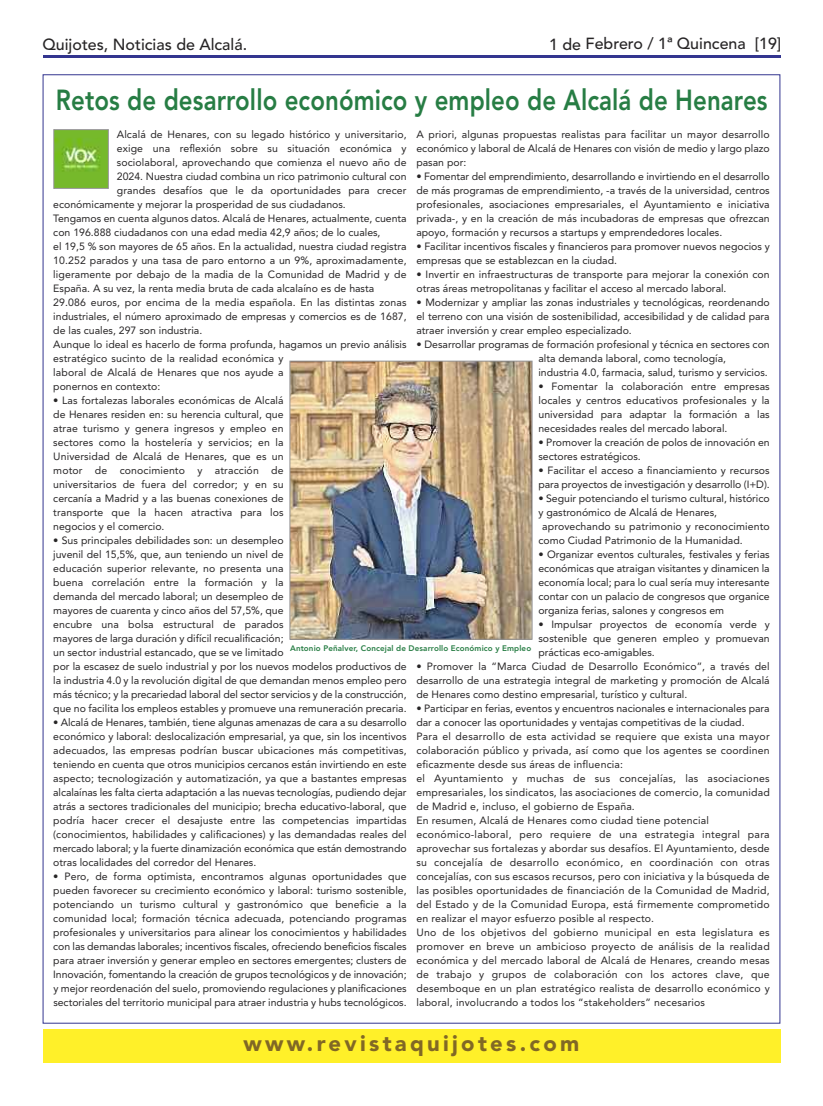
<style>
.page{position:relative;width:823px;height:1106px;background:#fff}
.page>*{position:absolute;margin:0;border:0;box-sizing:border-box;transform-origin:0 0}
.t1{font:800 28.8px "Avenir";letter-spacing:.005em;color:#277d44;scale:.83 1}
.t2{font:900 22px "Avenir";letter-spacing:.15em;color:#816825}
.t3{font:500 16px "Avenir";color:#272526}
.t4{font:10.5px/14px "Avenir";color:#272526;text-align:justify}
.t5{font:800 8px "Avenir";letter-spacing:.015em;color:#277d44}
</style>
<div class="page">
<div style="left:43px;top:1029px;width:737px;height:33px;background:#fff029"></div>
<hr style="left:43px;top:55px;width:737px;height:3px;background:#33358f">
<img style="left:291px;top:363px;width:239px;height:274px">
<div style="left:289px;top:361px;width:243px;height:278px;border:1px solid #939293"></div>
<img style="left:55px;top:131px;width:52px;height:56px">
<div style="left:53px;top:129px;width:56px;height:60px;border:1px solid #939293"></div>
<h3 class="t3" style="left:43px;top:31px;width:206px">Quijotes, Noticias de Alcalá.</h3>
<h3 class="t3" style="left:548px;top:30px;width:234px">1 de Febrero / 1ª Quincena [19]</h3>
<h1 class="t1" style="left:56px;top:78px;width:858px">Retos de desarrollo económico y empleo de Alcalá de Henares</h1>
<p class="t4" style="left:416px;top:127px;width:354px">A priori, algunas propuestas realistas para facilitar un mayor desarrollo económico y laboral de Alcalá de Henares con visión de medio y largo plazo pasan por:</p>
<p class="t4" style="left:416px;top:169px;width:354px">• Fomentar del emprendimiento, desarrollando e invirtiendo en el desarrollo de más programas de emprendimiento, -a través de la universidad, centros profesionales, asociaciones empresariales, el Ayuntamiento e iniciativa privada-, y en la creación de más incubadoras de empresas que ofrezcan apoyo, formación y recursos a startups y emprendedores locales.</p>
<p class="t4" style="left:416px;top:239px;width:354px">• Facilitar incentivos fiscales y financieros para promover nuevos negocios y empresas que se establezcan en la ciudad.</p>
<p class="t4" style="left:416px;top:267px;width:354px">• Invertir en infraestructuras de transporte para mejorar la conexión con otras áreas metropolitanas y facilitar el acceso al mercado laboral.</p>
<p class="t4" style="left:416px;top:295px;width:354px">• Modernizar y ampliar las zonas industriales y tecnológicas, reordenando el terreno con una visión de sostenibilidad, accesibilidad y de calidad para atraer inversión y crear empleo especializado.</p>
<p class="t4" style="left:538px;top:337px;width:233px;text-align:left;text-indent:-122px">• Desarrollar programas de formación profesional y técnica en sectores con alta demanda laboral, como tecnología,<br>industria 4.0, farmacia, salud, turismo y servicios.</p>
<p class="t4" style="left:538px;top:379px;width:233px">• Fomentar la colaboración entre empresas locales y centros educativos profesionales y la universidad para adaptar la formación a las necesidades reales del mercado laboral.</p>
<p class="t4" style="left:538px;top:435px;width:233px">• Promover la creación de polos de innovación en sectores estratégicos.</p>
<p class="t4" style="left:538px;top:463px;width:233px">• Facilitar el acceso a financiamiento y recursos para proyectos de investigación y desarrollo (I+D).</p>
<p class="t4" style="left:538px;top:491px;width:233px">• Seguir potenciando el turismo cultural, histórico</p>
<p class="t4" style="left:538px;top:505px;width:180px">y gastronómico de Alcalá de Henares,</p>
<p class="t4" style="left:542px;top:519px;width:229px">aprovechando su patrimonio y reconocimiento</p>
<p class="t4" style="left:538px;top:533px;width:206px">como Ciudad Patrimonio de la Humanidad.</p>
<p class="t4" style="left:538px;top:547px;width:233px">• Organizar eventos culturales, festivales y ferias económicas que atraigan visitantes y dinamicen la economía local; para lo cual sería muy interesante contar con un palacio de congresos que organice organiza ferias, salones y congresos em</p>
<p class="t4" style="left:538px;top:617px;width:233px">• Impulsar proyectos de economía verde y sostenible que generen empleo y promuevan prácticas eco-amigables.</p>
<p class="t4" style="left:416px;top:659px;width:354px">• Promover la “Marca Ciudad de Desarrollo Económico”, a través del desarrollo de una estrategia integral de marketing y promoción de Alcalá de Henares como destino empresarial, turístico y cultural.</p>
<p class="t4" style="left:416px;top:701px;width:354px;text-align:left">• Participar en ferias, eventos y encuentros nacionales e internacionales para dar a conocer las oportunidades y ventajas competitivas de la ciudad.<br>Para el desarrollo de esta actividad se requiere que exista una mayor colaboración público y privada, así como que los agentes se coordinen eficazmente desde sus áreas de influencia:<br>el Ayuntamiento y muchas de sus concejalías, las asociaciones empresariales, los sindicatos, las asociaciones de comercio, la comunidad de Madrid e, incluso, el gobierno de España.<br>En resumen, Alcalá de Henares como ciudad tiene potencial económico-laboral, pero requiere de una estrategia integral para aprovechar sus fortalezas y abordar sus desafíos. El Ayuntamiento, desde su concejalía de desarrollo económico, en coordinación con otras concejalías, con sus escasos recursos, pero con iniciativa y la búsqueda de las posibles oportunidades de financiación de la Comunidad de Madrid, del Estado y de la Comunidad Europa, está firmemente comprometido en realizar el mayor esfuerzo posible al respecto.<br>Uno de los objetivos del gobierno municipal en esta legislatura es promover en breve un ambicioso proyecto de análisis de la realidad económica y del mercado laboral de Alcalá de Henares, creando mesas de trabajo y grupos de colaboración con los actores clave, que desemboque en un plan estratégico realista de desarrollo económico y laboral, involucrando a todos los “stakeholders” necesarios</p>
<p class="t4" style="left:117px;top:127px;width:291px">Alcalá de Henares, con su legado histórico y universitario,</p>
<p class="t4" style="left:117px;top:141px;width:291px">exige una reflexión sobre su situación económica y</p>
<p class="t4" style="left:117px;top:155px;width:291px">sociolaboral, aprovechando que comienza el nuevo año de</p>
<p class="t4" style="left:117px;top:169px;width:291px">2024. Nuestra ciudad combina un rico patrimonio cultural con</p>
<p class="t4" style="left:117px;top:183px;width:291px">grandes desafíos que le da oportunidades para crecer</p>
<p class="t4" style="left:53px;top:197px;width:294px">económicamente y mejorar la prosperidad de sus ciudadanos.</p>
<p class="t4" style="left:53px;top:211px;width:354px">Tengamos en cuenta algunos datos. Alcalá de Henares, actualmente, cuenta</p>
<p class="t4" style="left:53px;top:225px;width:328px">con 196.888 ciudadanos con una edad media 42,9 años; de lo cuales,</p>
<p class="t4" style="left:53px;top:239px;width:354px">el 19,5 % son mayores de 65 años. En la actualidad, nuestra ciudad registra</p>
<p class="t4" style="left:53px;top:253px;width:354px">10.252 parados y una tasa de paro entorno a un 9%, aproximadamente,</p>
<p class="t4" style="left:53px;top:267px;width:354px">ligeramente por debajo de la madia de la Comunidad de Madrid y de</p>
<p class="t4" style="left:53px;top:281px;width:322px">España. A su vez, la renta media bruta de cada alcalaíno es de hasta</p>
<p class="t4" style="left:53px;top:295px;width:354px">29.086 euros, por encima de la media española. En las distintas zonas</p>
<p class="t4" style="left:53px;top:309px;width:354px">industriales, el número aproximado de empresas y comercios es de 1687,</p>
<p class="t4" style="left:53px;top:323px;width:150px">de las cuales, 297 son industria.</p>
<p class="t4" style="left:53px;top:337px;width:354px">Aunque lo ideal es hacerlo de forma profunda, hagamos un previo análisis</p>
<p class="t4" style="left:53px;top:351px;width:232px">estratégico sucinto de la realidad económica y</p>
<p class="t4" style="left:53px;top:365px;width:232px">laboral de Alcalá de Henares que nos ayude a</p>
<p class="t4" style="left:53px;top:379px;width:108px">ponernos en contexto:</p>
<p class="t4" style="left:53px;top:393px;width:232px">• Las fortalezas laborales económicas de Alcalá de Henares residen en: su herencia cultural, que atrae turismo y genera ingresos y empleo en sectores como la hostelería y servicios; en la Universidad de Alcalá de Henares, que es un motor de conocimiento y atracción de universitarios de fuera del corredor; y en su cercanía a Madrid y a las buenas conexiones de transporte que la hacen atractiva para los negocios y el comercio.</p>
<p class="t4" style="left:53px;top:533px;width:354px;text-align:left">• Sus principales debilidades son: un desempleo<br>juvenil del 15,5%, que, aun teniendo un nivel de<br>educación superior relevante, no presenta una<br>buena correlación entre la formación y la<br>demanda del mercado laboral; un desempleo de<br>mayores de cuarenta y cinco años del 57,5%, que<br>encubre una bolsa estructural de parados<br>mayores de larga duración y difícil recualificación;<br>un sector industrial estancado, que se ve limitado<br>por la escasez de suelo industrial y por los nuevos modelos productivos de la industria 4.0 y la revolución digital de que demandan menos empleo pero más técnico; y la precariedad laboral del sector servicios y de la construcción, que no facilita los empleos estables y promueve una remuneración precaria.</p>
<p class="t4" style="left:53px;top:715px;width:354px">• Alcalá de Henares, también, tiene algunas amenazas de cara a su desarrollo económico y laboral: deslocalización empresarial, ya que, sin los incentivos adecuados, las empresas podrían buscar ubicaciones más competitivas, teniendo en cuenta que otros municipios cercanos están invirtiendo en este aspecto; tecnologización y automatización, ya que a bastantes empresas alcalaínas les falta cierta adaptación a las nuevas tecnologías, pudiendo dejar atrás a sectores tradicionales del municipio; brecha educativo-laboral, que podría hacer crecer el desajuste entre las competencias impartidas (conocimientos, habilidades y calificaciones) y las demandadas reales del mercado laboral; y la fuerte dinamización económica que están demostrando otras localidades del corredor del Henares.</p>
<p class="t4" style="left:53px;top:869px;width:354px">• Pero, de forma optimista, encontramos algunas oportunidades que pueden favorecer su crecimiento económico y laboral: turismo sostenible, potenciando un turismo cultural y gastronómico que beneficie a la comunidad local; formación técnica adecuada, potenciando programas profesionales y universitarios para alinear los conocimientos y habilidades con las demandas laborales; incentivos fiscales, ofreciendo beneficios fiscales para atraer inversión y generar empleo en sectores emergentes; clusters de Innovación, fomentando la creación de grupos tecnológicos y de innovación; y mejor reordenación del suelo, promoviendo regulaciones y planificaciones sectoriales del territorio municipal para atraer industria y hubs tecnológicos.</p>
<p class="t5" style="left:290px;top:642px;width:242px">Antonio Peñalver, Concejal de Desarrollo Económico y Empleo</p>
<h2 class="t2" style="left:243px;top:1024px;width:337px">www.revistaquijotes.com</h2>
</div>
